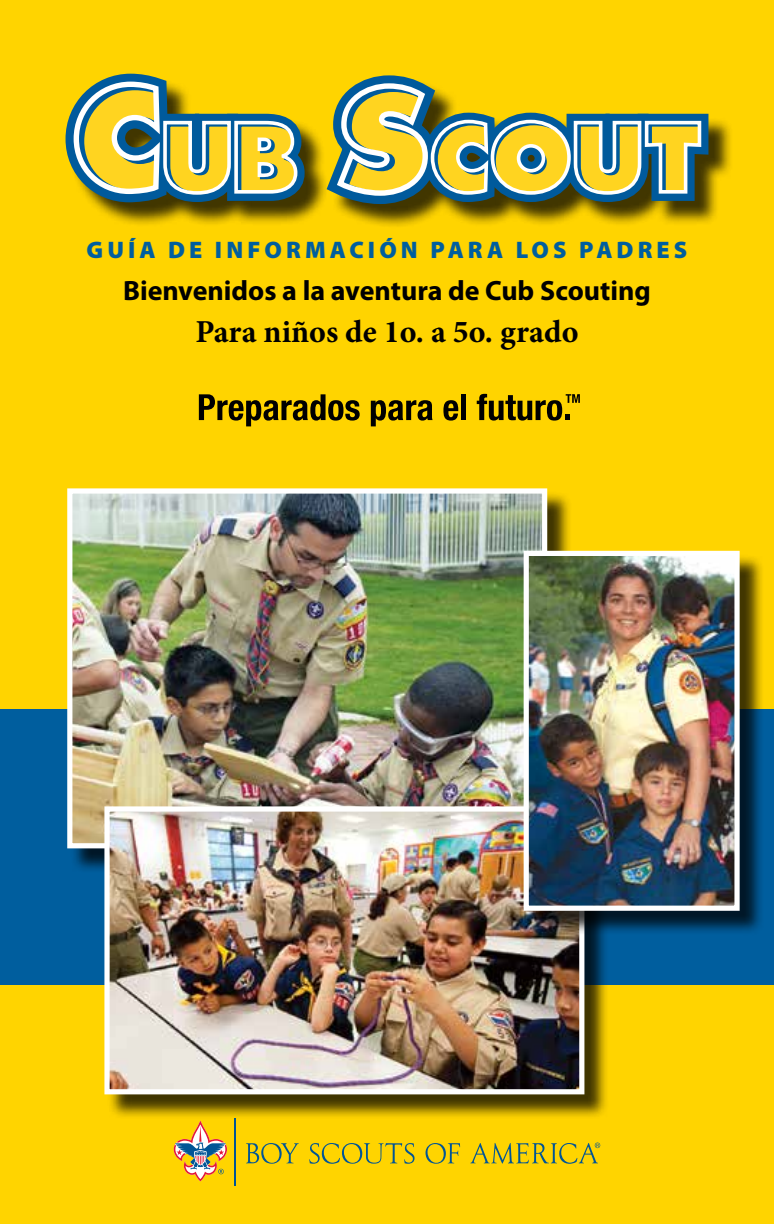
<style>
.page{position:relative;width:774px;height:1224px;background:#ffd400}
.page>*{position:absolute;margin:0;border:0;box-sizing:border-box;transform-origin:0 0}
.t1{font:700 32px "Minion Pro";color:#000}
.t2{font:700 28px "Myriad Pro";color:#000}
.t3{font:900 24px "Myriad Pro";letter-spacing:.17em;color:#005e9e}
</style>
<div class="page">
<div style="left:0;top:710px;width:774px;height:276px;background:#005e9e"></div>
<div style="left:69px;top:77px;width:664px;height:151px;background:#000;opacity:.75"></div>
<svg style="left:66px;top:74px;width:642px;height:130px"></svg>
<svg style="left:246px;top:1143px;width:53px;height:21px"></svg>
<svg style="left:309px;top:1143px;width:106px;height:21px"></svg>
<svg style="left:426px;top:1143px;width:34px;height:21px"></svg>
<svg style="left:470px;top:1143px;width:130px;height:21px"></svg>
<svg style="left:174px;top:1121px;width:53px;height:60px"></svg>
<hr style="left:235px;top:1118px;width:1px;height:68px;background:#005596">
<img style="left:73px;top:494px;width:468px;height:348px">
<div style="left:67px;top:488px;width:480px;height:360px;border:5px solid #fff"></div>
<div style="left:107px;top:809px;width:502px;height:310px;background:#000;opacity:.75"></div>
<img style="left:110px;top:812px;width:468px;height:276px">
<div style="left:104px;top:806px;width:480px;height:288px;border:5px solid #fff"></div>
<div style="left:527px;top:554px;width:237px;height:381px;background:#000;opacity:.75"></div>
<img style="left:530px;top:557px;width:204px;height:348px">
<div style="left:524px;top:551px;width:216px;height:360px;border:5px solid #fff"></div>
<svg style="left:199px;top:394px;width:161px;height:32px"></svg>
<svg style="left:371px;top:400px;width:62px;height:26px"></svg>
<svg style="left:443px;top:400px;width:15px;height:21px"></svg>
<div style="left:461px;top:394px;width:5px;height:26px;background:#000"></div>
<svg style="left:477px;top:394px;width:103px;height:27px"></svg>
<p class="t3" style="left:87px;top:234px;width:602px">GUÍA DE INFORMACIÓN PARA LOS PADRES</p>
<p class="t2" style="left:123px;top:272px;width:529px">Bienvenidos a la aventura de Cub Scouting</p>
<p class="t1" style="left:195px;top:309px;width:385px">Para niños de 1o. a 5o. grado</p>
</div>
